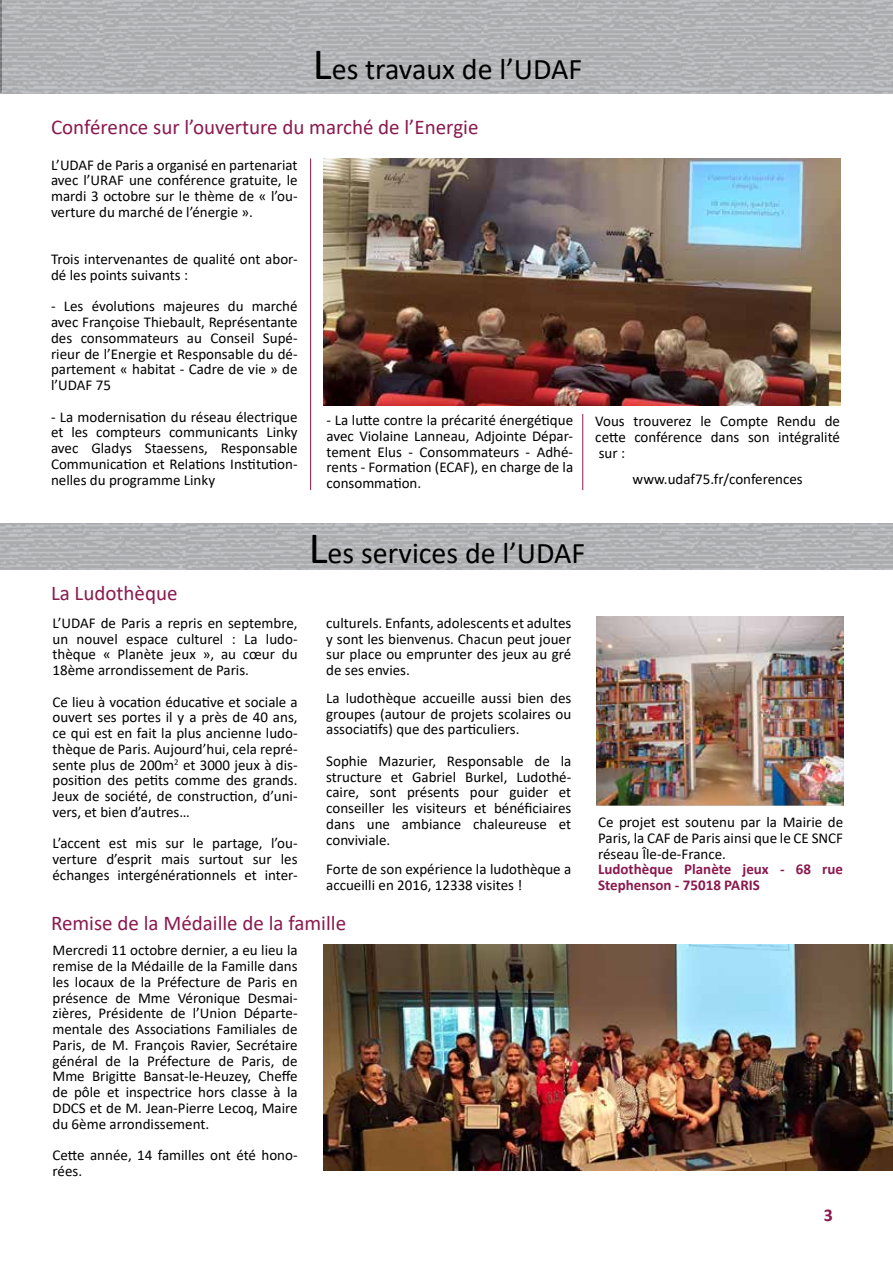
<style>
.page{position:relative;width:893px;height:1263px;background:#fff}
.page>*{position:absolute;margin:0;border:0;box-sizing:border-box;transform-origin:0 0}
.t1{font:30px "Calibri";color:#000}
.t2{font:21px "Calibri";color:#8a194e}
.t3{font:700 18px "Calibri";color:#8a194e}
.t4{font:15px/15.8px "Calibri";color:#000;text-align:justify}
.t5{font:700 15px/15.8px "Calibri";color:#8a194e}
.s1{font-size:45px}
</style>
<div class="page">
<img style="left:0;top:0;width:893px;height:93px">
<img style="left:0;top:523px;width:893px;height:47px">
<hr style="left:310px;top:158px;width:1px;height:332px;background:#8a194e">
<hr style="left:582px;top:414px;width:1px;height:76px;background:#8a194e">
<img style="left:323px;top:158px;width:517px;height:247px">
<img style="left:597px;top:617px;width:246px;height:189px">
<img style="left:323px;top:944px;width:569px;height:226px">
<h1 class="t1" style="left:313px;top:49px;width:271px"><span class="s1">L</span>es travaux de l’UDAF</h1>
<h2 class="t2" style="left:51px;top:112px;width:429px">Conférence sur l’ouverture du marché de l’Energie</h2>
<p class="t4" style="left:51px;top:156px;width:248px">L’UDAF de Paris a organisé en partenariat avec l’URAF une conférence gratuite, le mardi 3 octobre sur le thème de « l’ou&shy;verture du marché de l’énergie ».</p>
<p class="t4" style="left:51px;top:251px;width:248px">Trois intervenantes de qualité ont abor&shy;dé les points suivants :</p>
<p class="t4" style="left:51px;top:298px;width:248px">- Les évolutions majeures du marché avec Françoise Thiebault, Représentante des consommateurs au Conseil Supé&shy;rieur de l’Energie et Responsable du dé&shy;partement « habitat - Cadre de vie » de l’UDAF 75</p>
<p class="t4" style="left:51px;top:408px;width:248px">- La modernisation du réseau électrique et les compteurs communicants Linky avec Gladys Staessens, Responsable Communication et Relations Institution&shy;nelles du programme Linky</p>
<p class="t4" style="left:327px;top:412px;width:248px">- La lutte contre la précarité énergétique avec Violaine Lanneau, Adjointe Dépar&shy;tement Elus - Consommateurs - Adhé&shy;rents - Formation (ECAF), en charge de la consommation.</p>
<p class="t4" style="left:595px;top:413px;width:246px">Vous trouverez le Compte Rendu de cette conférence dans son intégralité sur :</p>
<p class="t4" style="left:633px;top:471px;width:172px">www.udaf75.fr/conferences</p>
<h2 class="t2" style="left:51px;top:578px;width:128px">La Ludothèque</h2>
<p class="t4" style="left:53px;top:615px;width:247px">L’UDAF de Paris a repris en septembre, un nouvel espace culturel : La ludo&shy;thèque « Planète jeux », au cœur du 18ème arrondissement de Paris.</p>
<p class="t4" style="left:53px;top:693px;width:247px">Ce lieu à vocation éducative et sociale a ouvert ses portes il y a près de 40 ans, ce qui est en fait la plus ancienne ludo&shy;thèque de Paris. Aujourd’hui, cela repré&shy;sente plus de 200m<sup>2</sup> et 3000 jeux à dis&shy;position des petits comme des grands.<br>Jeux de société, de construction, d’uni&shy;vers, et bien d’autres…</p>
<p class="t4" style="left:53px;top:835px;width:247px">L’accent est mis sur le partage, l’ou&shy;verture d’esprit mais surtout sur les échanges intergénérationnels et inter-</p>
<h1 class="t1" style="left:309px;top:532px;width:278px"><span class="s1">L</span>es services de l’UDAF</h1>
<p class="t4" style="left:326px;top:615px;width:247px">culturels. Enfants, adolescents et adultes y sont les bienvenus. Chacun peut jouer sur place ou emprunter des jeux au gré de ses envies.</p>
<p class="t4" style="left:326px;top:690px;width:247px">La ludothèque accueille aussi bien des groupes (autour de projets scolaires ou associatifs) que des particuliers.</p>
<p class="t4" style="left:326px;top:753px;width:247px">Sophie Mazurier, Responsable de la structure et Gabriel Burkel, Ludothé&shy;caire, sont présents pour guider et conseiller les visiteurs et bénéficiaires dans une ambiance chaleureuse et conviviale.</p>
<p class="t4" style="left:326px;top:861px;width:247px">Forte de son expérience la ludothèque a accueilli en 2016, 12338 visites !</p>
<h2 class="t2" style="left:51px;top:908px;width:297px">Remise de la Médaille de la famille</h2>
<p class="t4" style="left:53px;top:942px;width:247px">Mercredi 11 octobre dernier, a eu lieu la remise de la Médaille de la Famille dans les locaux de la Préfecture de Paris en présence de Mme Véronique Desmai&shy;zières, Présidente de l’Union Départe&shy;mentale des Associations Familiales de Paris, de M. François Ravier, Secrétaire général de la Préfecture de Paris, de Mme Brigitte Bansat-le-Heuzey, Cheffe de pôle et inspectrice hors classe à la DDCS et de M. Jean-Pierre Lecoq, Maire du 6ème arrondissement.</p>
<p class="t4" style="left:53px;top:1147px;width:247px">Cette année, 14 familles ont été hono&shy;rées.</p>
<p class="t4" style="left:598px;top:814px;width:247px">Ce projet est soutenu par la Mairie de Paris, la CAF de Paris ainsi que le CE SNCF réseau Île-de-France.</p>
<p class="t5" style="left:598px;top:861px;width:247px">Ludothèque Planète jeux - 68 rue<br>Stephenson - 75018 PARIS</p>
<p class="t3" style="left:824px;top:1202px;width:11px">3</p>
</div>
